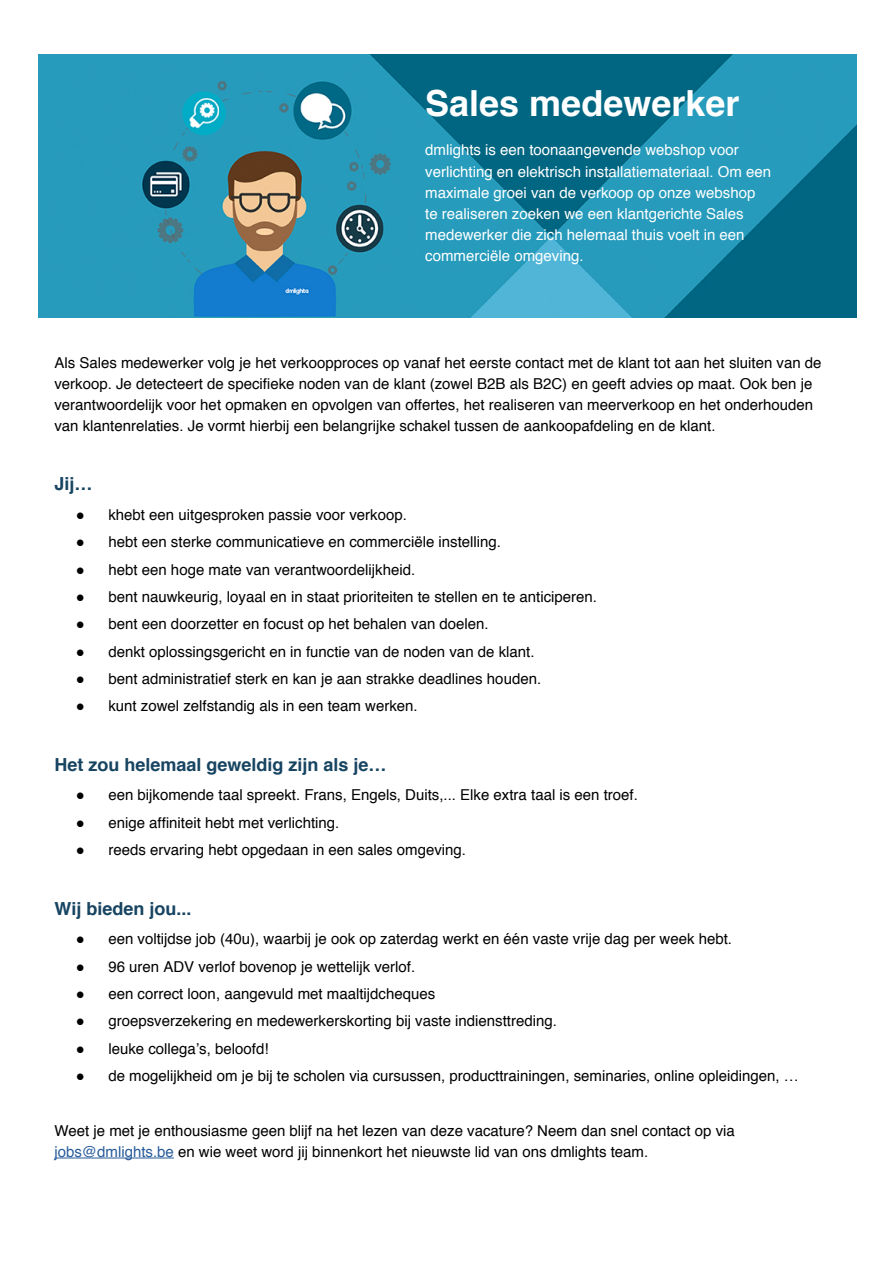
<style>
.page{position:relative;width:893px;height:1263px;background:#fff}
.page>*{position:absolute;margin:0;border:0;box-sizing:border-box;transform-origin:0 0}
.t1{font:700 36px "Helvetica";color:#fff}
.t2{font:700 18px "Helvetica";color:#174461}
.t3{font:15px/21px "Helvetica";color:#000}
.t4{font:15px/21px "Helvetica";color:#fff}
.s1{color:#275b9b}
</style>
<div class="page">
<hr style="left:54px;top:1157px;width:120px;height:1px;background:#275b9b">
<img style="left:38px;top:54px;width:819px;height:263px">
<h1 class="t1" style="left:425px;top:74px;width:316px">Sales medewerker</h1>
<p class="t4" style="left:425px;top:140px;width:347px">dmlights is een toonaangevende webshop voor verlichting en elektrisch installatiemateriaal. Om een maximale groei van de verkoop op onze webshop te realiseren zoeken we een klantgerichte Sales medewerker die zich helemaal thuis voelt in een commerciële omgeving.</p>
<p class="t3" style="left:54px;top:352px;width:769px">Als Sales medewerker volg je het verkoopproces op vanaf het eerste contact met de klant tot aan het sluiten van de verkoop. Je detecteert de specifieke noden van de klant (zowel B2B als B2C) en geeft advies op maat. Ook ben je verantwoordelijk voor het opmaken en opvolgen van offertes, het realiseren van meerverkoop en het onderhouden van klantenrelaties. Je vormt hierbij een belangrijke schakel tussen de aankoopafdeling en de klant.</p>
<p class="t2" style="left:54px;top:469px;width:40px">Jij…</p>
<p class="t3" style="left:76px;top:504px;width:333px">● khebt een uitgesproken passie voor verkoop.</p>
<p class="t3" style="left:76px;top:532px;width:427px">● hebt een sterke communicatieve en commerciële instelling.</p>
<p class="t3" style="left:76px;top:559px;width:341px">● hebt een hoge mate van verantwoordelijkheid.</p>
<p class="t3" style="left:76px;top:587px;width:523px">● bent nauwkeurig, loyaal en in staat prioriteiten te stellen en te anticiperen.</p>
<p class="t3" style="left:76px;top:614px;width:414px">● bent een doorzetter en focust op het behalen van doelen.</p>
<p class="t3" style="left:76px;top:641px;width:460px">● denkt oplossingsgericht en in functie van de noden van de klant.</p>
<p class="t3" style="left:76px;top:669px;width:467px">● bent administratief sterk en kan je aan strakke deadlines houden.</p>
<p class="t3" style="left:76px;top:696px;width:344px">● kunt zowel zelfstandig als in een team werken.</p>
<p class="t2" style="left:54px;top:750px;width:334px">Het zou helemaal geweldig zijn als je…</p>
<p class="t3" style="left:76px;top:785px;width:564px">● een bijkomende taal spreekt. Frans, Engels, Duits,... Elke extra taal is een troef.</p>
<p class="t3" style="left:76px;top:812px;width:265px">● enige affiniteit hebt met verlichting.</p>
<p class="t3" style="left:76px;top:840px;width:392px">● reeds ervaring hebt opgedaan in een sales omgeving.</p>
<p class="t2" style="left:54px;top:894px;width:139px">Wij bieden jou...</p>
<p class="t3" style="left:76px;top:929px;width:658px">● een voltijdse job (40u), waarbij je ook op zaterdag werkt en één vaste vrije dag per week hebt.</p>
<p class="t3" style="left:76px;top:956px;width:341px">● 96 uren ADV verlof bovenop je wettelijk verlof.</p>
<p class="t3" style="left:76px;top:984px;width:361px">● een correct loon, aangevuld met maaltijdcheques</p>
<p class="t3" style="left:76px;top:1011px;width:483px">● groepsverzekering en medewerkerskorting bij vaste indiensttreding.</p>
<p class="t3" style="left:76px;top:1038px;width:194px">● leuke collega’s, beloofd!</p>
<p class="t3" style="left:76px;top:1066px;width:725px">● de mogelijkheid om je bij te scholen via cursussen, producttrainingen, seminaries, online opleidingen, …</p>
<p class="t3" style="left:54px;top:1120px;width:682px">Weet je met je enthousiasme geen blijf na het lezen van deze vacature? Neem dan snel contact op via <span class="s1">jobs@dmlights.be</span> en wie weet word jij binnenkort het nieuwste lid van ons dmlights team.</p>
</div>
